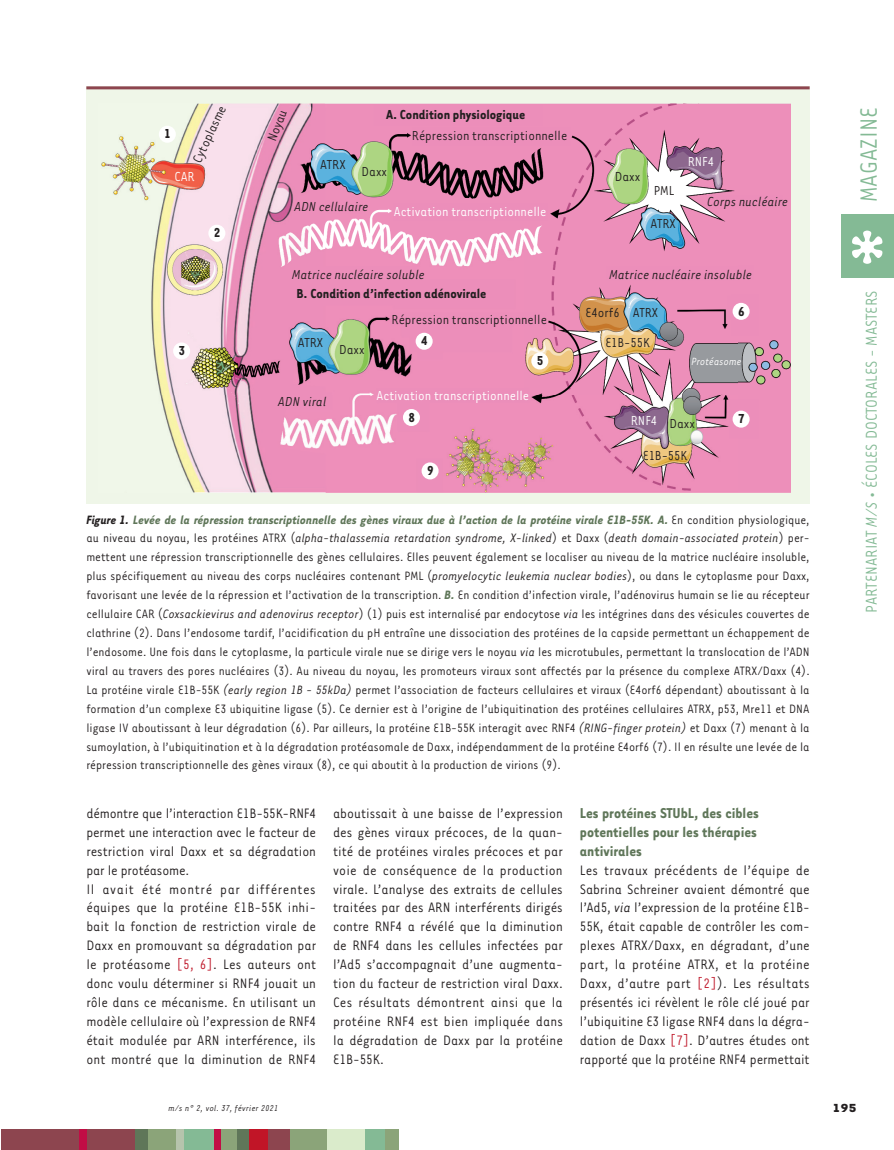
<style>
.page{position:relative;width:894px;height:1150px;background:#fff}
.page>*{position:absolute;margin:0;border:0;box-sizing:border-box;transform-origin:0 0}
.t1{font:27px "Tarzana Narrow";color:#84ba95}
.t2{font:18px "Tarzana Narrow";color:#84ba95}
.t3{font:700 16.5px/18.9px "Tarzana Narrow";color:#5f7659;text-align:justify}
.t4{font:15.75px/18.9px "Tarzana Narrow";color:#231f20;text-align:justify}
.t5{font:15px/30px "Tarzana Narrow";color:#231f20}
.t6{font:italic 15px "Tarzana Narrow";color:#231f20}
.t7{font:15px "Tarzana Narrow";color:#fff}
.t8{font:700 15px "Tarzana Narrow";color:#231f20}
.t9{font:13.95px/18.9px "Tarzana Narrow";color:#231f20;text-align:justify}
.t10{font:700 13.5px "Tarzana Wide";color:#231f20}
.t11{font:italic 12px "Tarzana Narrow";color:#fff}
.t12{font:italic 9.75px "Tarzana Narrow";letter-spacing:.025em;color:#231f20}
.s1{font-weight:700;font-style:italic}
.s2{font-weight:700;font-style:italic;color:#5f7659}
.s3{font-style:italic}
.s4{color:#bf182a}
</style>
<div class="page">
<div style="left:1px;top:1128px;width:134px;height:21px;background:#8d454f"></div>
<div style="left:236px;top:1128px;width:13px;height:21px;background:#5f7659"></div>
<div style="left:79px;top:1128px;width:8px;height:21px;background:#c10d45"></div>
<div style="left:135px;top:1128px;width:21px;height:21px;background:#5f7659"></div>
<div style="left:148px;top:1128px;width:30px;height:21px;background:#8ba479"></div>
<div style="left:176px;top:1128px;width:9px;height:21px;background:#b6c4ad"></div>
<div style="left:185px;top:1128px;width:29px;height:21px;background:#84ba95"></div>
<div style="left:218px;top:1128px;width:19px;height:21px;background:#8ba479"></div>
<div style="left:214px;top:1128px;width:6px;height:21px;background:#c10d45"></div>
<div style="left:249px;top:1128px;width:27px;height:21px;background:#c11527"></div>
<div style="left:288px;top:1128px;width:39px;height:21px;background:#8ba479"></div>
<div style="left:268px;top:1128px;width:21px;height:21px;background:#8d454f"></div>
<div style="left:327px;top:1128px;width:39px;height:21px;background:#daebcb"></div>
<div style="left:365px;top:1128px;width:21px;height:21px;background:#84ba95"></div>
<div style="left:385px;top:1128px;width:13px;height:21px;background:#8ba479"></div>
<div style="left:841px;top:214px;width:52px;height:64px;background:#84ba95"></div>
<svg style="left:852px;top:230px;width:30px;height:34px"></svg>
<div style="left:86px;top:87px;width:723px;height:417px;background:#eff6e8"></div>
<img style="left:101px;top:103px;width:689px;height:389px">
<div style="left:159px;top:126px;width:17px;height:17px;background:#fff;border-radius:50%"></div>
<div style="left:415px;top:332px;width:17px;height:18px;background:#fff;border-radius:50%"></div>
<div style="left:403px;top:409px;width:17px;height:17px;background:#fff;border-radius:50%"></div>
<div style="left:421px;top:462px;width:17px;height:17px;background:#fff;border-radius:50%"></div>
<div style="left:531px;top:352px;width:17px;height:17px;background:#fff;border-radius:50%"></div>
<div style="left:732px;top:303px;width:17px;height:17px;background:#fff;border-radius:50%"></div>
<div style="left:732px;top:410px;width:17px;height:17px;background:#fff;border-radius:50%"></div>
<div style="left:208px;top:225px;width:17px;height:17px;background:#fff;border-radius:50%"></div>
<div style="left:173px;top:342px;width:17px;height:17px;background:#fff;border-radius:50%"></div>
<hr style="left:86px;top:86px;width:723px;height:3px;background:#8d454f">
<p class="t5" style="left:182px;top:155px;width:63px;rotate:-65deg">Cytoplasme</p>
<p class="t5" style="left:257px;top:135px;width:34px;rotate:-70deg">Noyau</p>
<p class="t8" style="left:386px;top:105px;width:140px">A. Condition physiologique</p>
<p class="t8" style="left:164px;top:124px;width:8px">1</p>
<p class="t5" style="left:412px;top:120px;width:157px">Répression transcriptionnelle</p>
<p class="t5" style="left:320px;top:149px;width:27px">ATRX</p>
<p class="t5" style="left:361px;top:156px;width:27px">Daxx</p>
<p class="t7" style="left:174px;top:167px;width:22px">CAR</p>
<p class="t8" style="left:214px;top:223px;width:8px">2</p>
<p class="t8" style="left:178px;top:341px;width:8px">3</p>
<p class="t6" style="left:294px;top:197px;width:76px">ADN cellulaire</p>
<p class="t7" style="left:394px;top:202px;width:154px">Activation transcriptionnelle</p>
<p class="t6" style="left:292px;top:265px;width:134px">Matrice nucléaire soluble</p>
<p class="t8" style="left:296px;top:284px;width:191px">B. Condition d’infection adénovirale</p>
<p class="t5" style="left:391px;top:304px;width:157px">Répression transcriptionnelle</p>
<p class="t5" style="left:298px;top:327px;width:27px">ATRX</p>
<p class="t5" style="left:339px;top:334px;width:27px">Daxx</p>
<p class="t8" style="left:421px;top:331px;width:8px">4</p>
<p class="t8" style="left:536px;top:351px;width:8px">5</p>
<p class="t6" style="left:278px;top:392px;width:50px">ADN viral</p>
<p class="t7" style="left:376px;top:386px;width:154px">Activation transcriptionnelle</p>
<p class="t8" style="left:408px;top:407px;width:8px">8</p>
<p class="t8" style="left:427px;top:461px;width:8px">9</p>
<p class="t5" style="left:614px;top:161px;width:27px">Daxx</p>
<p class="t5" style="left:653px;top:175px;width:22px">PML</p>
<p class="t5" style="left:650px;top:208px;width:27px">ATRX</p>
<p class="t7" style="left:687px;top:152px;width:28px">RNF4</p>
<p class="t6" style="left:707px;top:192px;width:82px">Corps nucléaire</p>
<p class="t6" style="left:609px;top:265px;width:144px">Matrice nucléaire insoluble</p>
<p class="t5" style="left:605px;top:296px;width:46px;text-indent:-20px">E4orf6<br>E1B-55K</p>
<p class="t5" style="left:632px;top:297px;width:27px">ATRX</p>
<p class="t8" style="left:738px;top:301px;width:8px">6</p>
<p class="t11" style="left:691px;top:354px;width:52px">Protéasome</p>
<p class="t7" style="left:631px;top:411px;width:28px">RNF4</p>
<p class="t5" style="left:642px;top:439px;width:46px">E1B-55K</p>
<p class="t5" style="left:669px;top:407px;width:27px">Daxx</p>
<p class="t8" style="left:738px;top:409px;width:8px">7</p>
<p class="t9" style="left:86px;top:509px;width:724px"><span class="s1">Figure 1.</span> <span class="s2">Levée de la répression transcriptionnelle des gènes viraux due à l’action de la protéine virale E1B-55K. A.</span> En condition physiologique, au niveau du noyau, les protéines ATRX (<span class="s3">alpha-thalassemia retardation syndrome, X-linked</span>) et Daxx (<span class="s3">death domain-associated protein</span>) per&shy;mettent une répression transcriptionnelle des gènes cellulaires. Elles peuvent également se localiser au niveau de la matrice nucléaire insoluble, plus spécifiquement au niveau des corps nucléaires contenant PML (<span class="s3">promyelocytic leukemia nuclear bodies</span>), ou dans le cytoplasme pour Daxx, favorisant une levée de la répression et l’activation de la transcription. <span class="s2">B.</span> En condition d’infection virale, l’adénovirus humain se lie au récepteur cellulaire CAR (<span class="s3">Coxsackievirus and adenovirus receptor</span>) (1) puis est internalisé par endocytose <span class="s3">via</span> les intégrines dans des vésicules couvertes de clathrine (2). Dans l’endosome tardif, l’acidification du pH entraîne une dissociation des protéines de la capside permettant un échappement de l’endosome. Une fois dans le cytoplasme, la particule virale nue se dirige vers le noyau <span class="s3">via</span> les microtubules, permettant la translocation de l’ADN viral au travers des pores nucléaires (3). Au niveau du noyau, les promoteurs viraux sont affectés par la présence du complexe ATRX/Daxx (4).<br>La protéine virale E1B-55K <span class="s3">(early region 1B - 55kDa)</span> permet l’association de facteurs cellulaires et viraux (E4orf6 dépendant) aboutissant à la formation d’un complexe E3 ubiquitine ligase (5). Ce dernier est à l’origine de l’ubiquitination des protéines cellulaires ATRX, p53, Mre11 et DNA ligase IV aboutissant à leur dégradation (6). Par ailleurs, la protéine E1B-55K interagit avec RNF4 <span class="s3">(RING-finger protein)</span> et Daxx (7) menant à la sumoylation, à l’ubiquitination et à la dégradation protéasomale de Daxx, indépendamment de la protéine E4orf6 (7). Il en résulte une levée de la répression transcriptionnelle des gènes viraux (8), ce qui aboutit à la production de virions (9).</p>
<p class="t4" style="left:86px;top:802px;width:231px;text-align:left">démontre que l’interaction E1B-55K-RNF4 permet une interaction avec le facteur de restriction viral Daxx et sa dégradation par le protéasome.<br>Il avait été montré par différentes équipes que la protéine E1B-55K inhi&shy;bait la fonction de restriction virale de Daxx en promouvant sa dégradation par le protéasome <span class="s4">[5, 6]</span>. Les auteurs ont donc voulu déterminer si RNF4 jouait un rôle dans ce mécanisme. En utilisant un modèle cellulaire où l’expression de RNF4 était modulée par ARN interférence, ils ont montré que la diminution de RNF4</p>
<p class="t4" style="left:333px;top:802px;width:231px">aboutissait à une baisse de l’expression des gènes viraux précoces, de la quan&shy;tité de protéines virales précoces et par voie de conséquence de la production virale. L’analyse des extraits de cellules traitées par des ARN interférents dirigés contre RNF4 a révélé que la diminution de RNF4 dans les cellules infectées par l’Ad5 s’accompagnait d’une augmenta&shy;tion du facteur de restriction viral Daxx.<br>Ces résultats démontrent ainsi que la protéine RNF4 est bien impliquée dans la dégradation de Daxx par la protéine E1B-55K.</p>
<p class="t3" style="left:580px;top:802px;width:180px">Les protéines STUbL, des cibles potentielles pour les thérapies antivirales</p>
<p class="t4" style="left:580px;top:859px;width:231px">Les travaux précédents de l’équipe de Sabrina Schreiner avaient démontré que l’Ad5, <span class="s3">via</span> l’expression de la protéine E1B-55K, était capable de contrôler les com&shy;plexes ATRX/Daxx, en dégradant, d’une part, la protéine ATRX, et la protéine Daxx, d’autre part <span class="s4">[2]</span>). Les résultats présentés ici révèlent le rôle clé joué par l’ubiquitine E3 ligase RNF4 dans la dégra&shy;dation de Daxx <span class="s4">[7]</span>. D’autres études ont rapporté que la protéine RNF4 permettait</p>
<p class="t12" style="left:169px;top:1101px;width:111px">m/s n° 2, vol. 37, février 2021</p>
<h1 class="t1" style="left:852px;top:202px;width:96px;rotate:-90deg">MAGAZINE</h1>
<p class="t2" style="left:860px;top:612px;width:323px;rotate:-90deg">PARTENARIAT <span class="s3">M/S</span> • ÉCOLES DOCTORALES - MASTERS</p>
<p class="t10" style="left:832px;top:1098px;width:26px">195</p>
</div>
